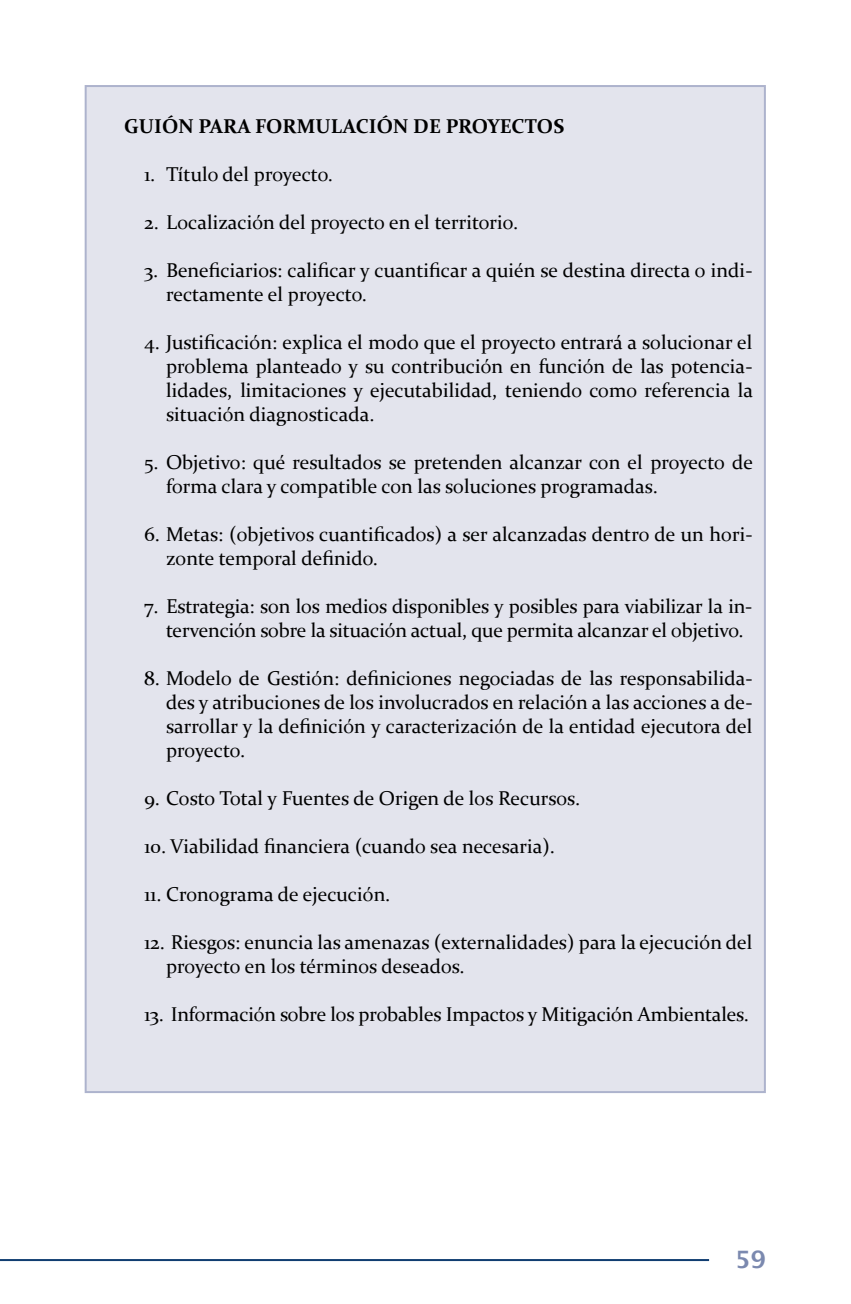
<style>
.page{position:relative;width:851px;height:1304px;background:#fff}
.page>*{position:absolute;margin:0;border:0;box-sizing:border-box;transform-origin:0 0}
.t1{font:600 24px "Lucida Sans";color:#7b89af}
.t2{font:20px/24px "Constantia";color:#000}
.t3{font:700 20px "Constantia";color:#000}
</style>
<div class="page">
<hr style="left:0;top:1259px;width:709px;height:2px;background:#103d71">
<div style="left:86px;top:86px;width:678px;height:1006px;background:#e3e4ed"></div>
<p class="t3" style="left:124px;top:112px;width:441px">GUIÓN PARA FORMULACIÓN DE PROYECTOS</p>
<p class="t2" style="left:144px;top:161px;width:190px">1. Título del proyecto.</p>
<p class="t2" style="left:144px;top:209px;width:375px">2. Localización del proyecto en el territorio.</p>
<p class="t2" style="left:166px;top:257px;width:588px;text-indent:-22px">3. Beneficiarios: calificar y cuantificar a quién se destina directa o indi&shy;rectamente el proyecto.</p>
<p class="t2" style="left:166px;top:329px;width:588px;text-align:justify;text-indent:-22px">4. Justificación: explica el modo que el proyecto entrará a solucionar el problema planteado y su contribución en función de las potencia&shy;lidades, limitaciones y ejecutabilidad, teniendo como referencia la situación diagnosticada.</p>
<p class="t2" style="left:166px;top:449px;width:588px;text-indent:-22px">5. Objetivo: qué resultados se pretenden alcanzar con el proyecto de forma clara y compatible con las soluciones programadas.</p>
<p class="t2" style="left:166px;top:521px;width:588px;text-indent:-22px">6. Metas: (objetivos cuantificados) a ser alcanzadas dentro de un hori&shy;zonte temporal definido.</p>
<p class="t2" style="left:166px;top:593px;width:587px;text-indent:-22px">7. Estrategia: son los medios disponibles y posibles para viabilizar la in&shy;tervención sobre la situación actual, que permita alcanzar el objetivo.</p>
<p class="t2" style="left:166px;top:665px;width:588px;text-align:justify;text-indent:-22px">8. Modelo de Gestión: definiciones negociadas de las responsabilida&shy;des y atribuciones de los involucrados en relación a las acciones a de&shy;sarrollar y la definición y caracterización de la entidad ejecutora del proyecto.</p>
<p class="t2" style="left:144px;top:785px;width:437px">9. Costo Total y Fuentes de Origen de los Recursos.</p>
<p class="t2" style="left:144px;top:833px;width:412px">10. Viabilidad financiera (cuando sea necesaria).</p>
<p class="t2" style="left:144px;top:881px;width:248px">11. Cronograma de ejecución.</p>
<p class="t2" style="left:166px;top:929px;width:588px;text-indent:-22px">12. Riesgos: enuncia las amenazas (externalidades) para la ejecución del proyecto en los términos deseados.</p>
<p class="t2" style="left:144px;top:1001px;width:606px">13. Información sobre los probables Impactos y Mitigación Ambientales.</p>
<p class="t1" style="left:735px;top:1246px;width:32px">59</p>
</div>
